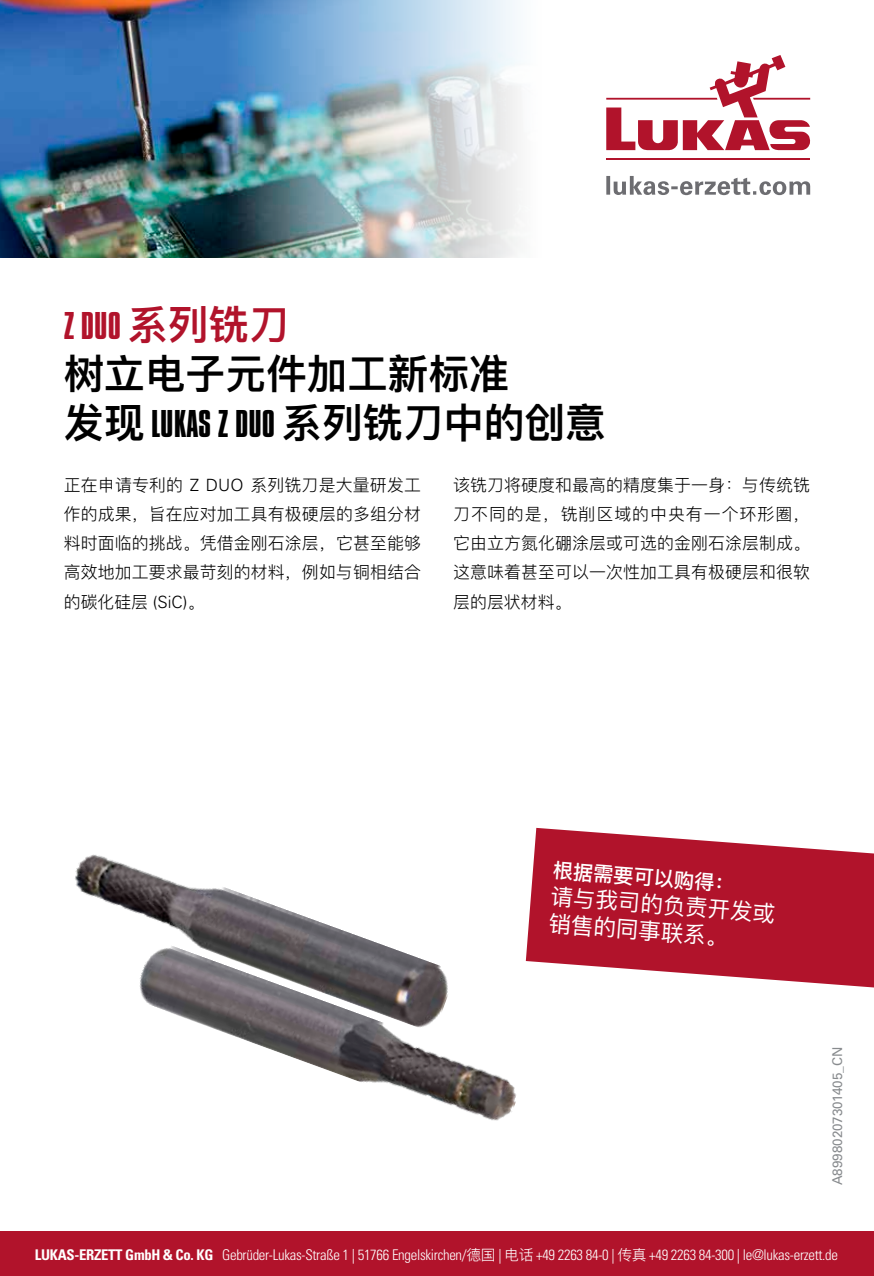
<style>
.page{position:relative;width:874px;height:1276px;background:#fff}
.page>*{position:absolute;margin:0;border:0;box-sizing:border-box;transform-origin:0 0}
.t1{font:600 40.5px/49.5px "Ping Fang SC";color:#000}
.t2{font:40.5px "Compacta Std";color:#b1132b}
.t3{font:22.5px/27.2px "Ping Fang SC";color:#fff}
.t4{font:500 20.25px "Ping Fang SC";color:#fff}
.t5{font:300 16.88px/29.2px "Ping Fang SC";letter-spacing:.005em;color:#000;text-align:justify}
.t6{font:300 condensed 14.62px "Univers LT Std";letter-spacing:-.02em;color:#fff}
.t7{font:13.5px "Univers LT Std";color:#888b8e}
.s1{font-family:"Ping Fang SC";font-weight:600}
.s2{font-family:"Compacta Std";font-weight:400}
.s3{font-family:"Univers LT Std"}
.s4{font-weight:700}
.s5{font-family:"Ping Fang SC";font-stretch:normal}
</style>
<div class="page">
<div style="left:0;top:1231px;width:874px;height:45px;background:#b1132b"></div>
<img style="left:0;top:0;width:518px;height:257px">
<hr style="left:606px;top:158px;width:204px;height:2px;background:#b1132b">
<svg style="left:606px;top:55px;width:204px;height:95px"></svg>
<svg style="left:606px;top:176px;width:204px;height:19px"></svg>
<img style="left:75px;top:854px;width:291px;height:85px">
<img style="left:140px;top:939px;width:386px;height:182px">
<svg style="left:526px;top:828px;width:348px;height:159px;fill:#b1132b"></svg>
<h1 class="t2" style="left:64px;top:304px;width:227px">Z DUO <span class="s1">系列铣刀</span></h1>
<h1 class="t1" style="left:64px;top:348px;width:543px">树立电子元件加工新标准<br>发现 <span class="s2">LUKAS Z DUO</span> 系列铣刀中的创意</h1>
<p class="t5" style="left:64px;top:470px;width:359px">正在申请专利的 <span class="s3">Z DUO</span> 系列铣刀是大量研发工作的成果，旨在应对加工具有极硬层的多组分材料时面临的挑战。凭借金刚石涂层，它甚至能够高效地加工要求最苛刻的材料，例如与铜相结合的碳化硅层 <span class="s3">(SiC)</span>。</p>
<p class="t5" style="left:453px;top:470px;width:358px">该铣刀将硬度和最高的精度集于一身：与传统铣刀不同的是，铣削区域的中央有一个环形圈，它由立方氮化硼涂层或可选的金刚石涂层制成。这意味着甚至可以一次性加工具有极硬层和很软层的层状材料。</p>
<p class="t4" style="left:554px;top:858px;width:184px;rotate:4deg">根据需要可以购得：</p>
<h2 class="t3" style="left:552px;top:881px;width:226px;rotate:5deg">请与我司的负责开发或销售的同事联系。</h2>
<p class="t7" style="left:829px;top:1185px;width:140px;rotate:-90deg">A89980207301405_CN</p>
<p class="t6" style="left:35px;top:1246px;width:804px"><span class="s4">LUKAS-ERZETT GmbH &amp; Co. KG</span> Gebrüder-Lukas-Straße 1 | 51766 Engelskirchen/<span class="s5">德国</span> | <span class="s5">电话</span> +49 2263 84-0 | <span class="s5">传真</span> +49 2263 84-300 | le@lukas-erzett.de</p>
</div>
